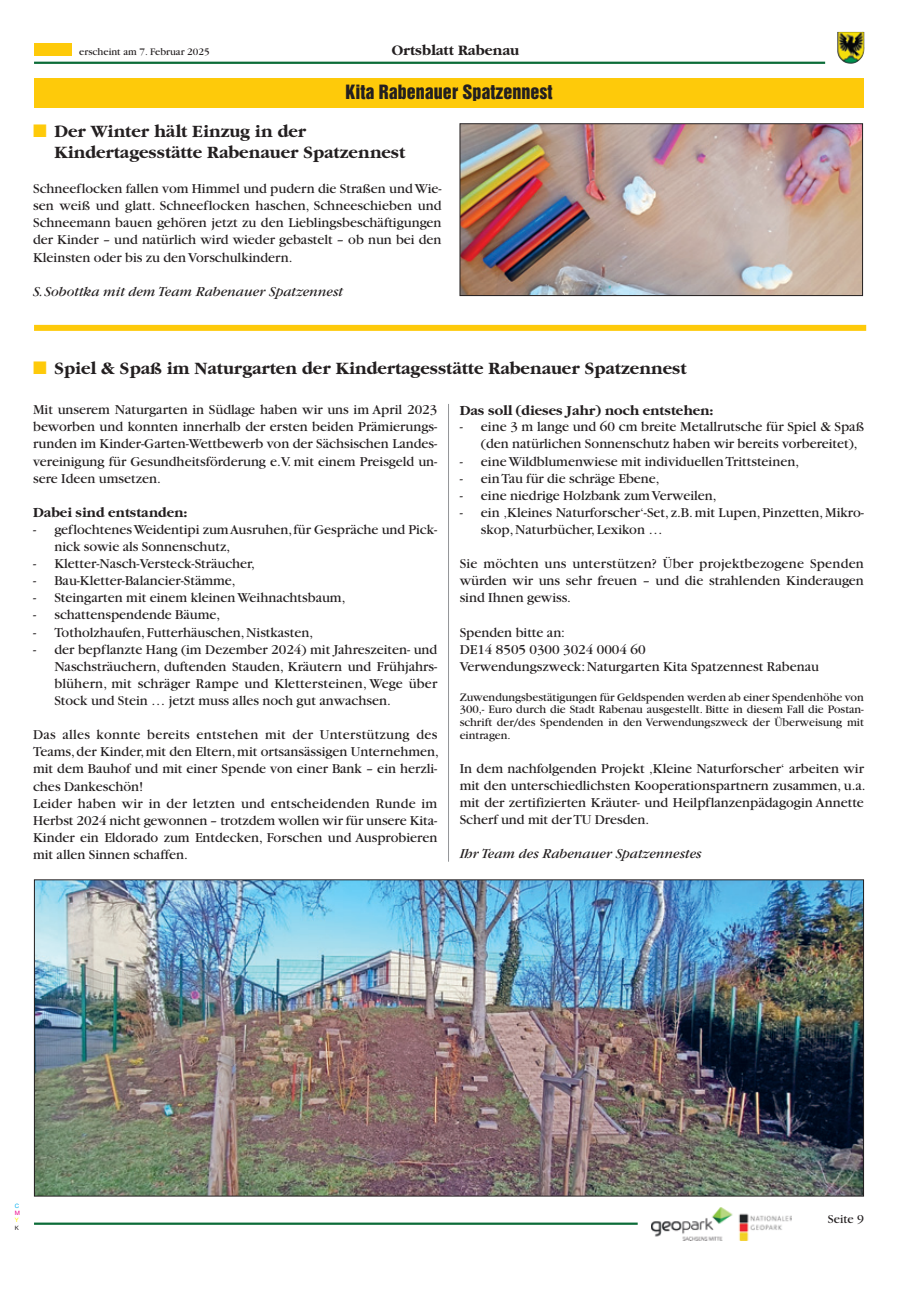
<style>
.page{position:relative;width:915px;height:1293px;background:#fff}
.page>*{position:absolute;margin:0;border:0;box-sizing:border-box;transform-origin:0 0}
.t1{font:700 18px/20.5px "Garamond";color:#231f20}
.t2{font:18px "Helvetica Inserat";color:#231f20}
.t3{font:700 15px "Garamond";color:#231f20}
.t4{font:14.25px/17.1px "Garamond";color:#231f20;text-align:justify}
.t5{font:italic 14.25px "Garamond";color:#231f20}
.t6{font:700 14.25px "Garamond";color:#231f20}
.t7{font:12.75px "Garamond";color:#231f20}
.t8{font:12px/12.8px "Garamond";color:#231f20;text-align:justify}
.t9{font:10.5px "Garamond";color:#231f20}
.t10{font:6px "Helvetica Neue";color:#00aeef}
.t11{font:6px "Helvetica Neue";color:#ed028c}
.t12{font:6px "Helvetica Neue";color:#fff101}
.t13{font:6px "Helvetica Neue";color:#231f20}
.s1{color:#feca0a}
</style>
<div class="page">
<hr style="left:34px;top:62px;width:790px;height:2px;background:#0b6c38">
<hr style="left:34px;top:1222px;width:603px;height:2px;background:#0b6c38">
<div style="left:34px;top:43px;width:37px;height:13px;background:#feca0a"></div>
<img style="left:837px;top:32px;width:27px;height:32px">
<img style="left:651px;top:1207px;width:140px;height:33px">
<div style="left:34px;top:325px;width:831px;height:6px;background:#feca0a"></div>
<hr style="left:448px;top:404px;width:1px;height:457px;background:#939598">
<img style="left:36px;top:881px;width:825px;height:313px">
<img style="left:461px;top:125px;width:399px;height:169px">
<div style="left:459px;top:123px;width:403px;height:173px;border:1px solid #231f20"></div>
<div style="left:34px;top:78px;width:829px;height:30px;background:#feca0a"></div>
<p class="t9" style="left:79px;top:48px;width:132px">erscheint am 7. Februar 2025</p>
<p class="t3" style="left:391px;top:45px;width:129px">Ortsblatt Rabenau</p>
<p class="t2" style="left:345px;top:85px;width:209px">Kita Rabenauer Spatzennest</p>
<p class="t1" style="left:54px;top:122px;width:352px;text-indent:-21px"><span class="s1">■</span> Der Winter hält Einzug in der<br>Kindertagesstätte Rabenauer Spatzennest</p>
<p class="t4" style="left:33px;top:181px;width:410px">Schneeflocken fallen vom Himmel und pudern die Straßen und Wie&shy;sen weiß und glatt. Schneeflocken haschen, Schneeschieben und Schneemann bauen gehören jetzt zu den Lieblingsbeschäftigungen der Kinder – und natürlich wird wieder gebastelt – ob nun bei den Kleinsten oder bis zu den Vorschulkindern.</p>
<p class="t5" style="left:33px;top:286px;width:311px">S. Sobottka mit dem Team Rabenauer Spatzennest</p>
<p class="t1" style="left:33px;top:359px;width:654px"><span class="s1">■</span> Spiel &amp; Spaß im Naturgarten der Kindertagesstätte Rabenauer Spatzennest</p>
<p class="t4" style="left:33px;top:402px;width:405px">Mit unserem Naturgarten in Südlage haben wir uns im April 2023 beworben und konnten innerhalb der ersten beiden Prämierungs&shy;runden im Kinder-Garten-Wettbewerb von der Sächsischen Landes&shy;vereinigung für Gesundheitsförderung e.V. mit einem Preisgeld un&shy;sere Ideen umsetzen.</p>
<p class="t6" style="left:33px;top:507px;width:156px">Dabei sind entstanden:</p>
<p class="t4" style="left:54px;top:522px;width:384px;text-indent:-21px">- geflochtenes Weidentipi zum Ausruhen, für Gespräche und Pick&shy;nick sowie als Sonnenschutz,</p>
<p class="t4" style="left:33px;top:556px;width:223px">- Kletter-Nasch-Versteck-Sträucher,</p>
<p class="t4" style="left:33px;top:573px;width:204px">- Bau-Kletter-Balancier-Stämme,</p>
<p class="t4" style="left:33px;top:590px;width:314px">- Steingarten mit einem kleinen Weihnachtsbaum,</p>
<p class="t4" style="left:33px;top:607px;width:188px">- schattenspendende Bäume,</p>
<p class="t4" style="left:33px;top:624px;width:281px">- Totholzhaufen, Futterhäuschen, Nistkasten,</p>
<p class="t4" style="left:54px;top:642px;width:384px;text-indent:-21px">- der bepflanzte Hang (im Dezember 2024) mit Jahreszeiten- und Naschsträuchern, duftenden Stauden, Kräutern und Frühjahrs&shy;blühern, mit schräger Rampe und Klettersteinen, Wege über Stock und Stein … jetzt muss alles noch gut anwachsen.</p>
<p class="t4" style="left:33px;top:727px;width:407px;text-align:left">Das alles konnte bereits entstehen mit der Unterstützung des Teams, der Kinder, mit den Eltern, mit ortsansässigen Unternehmen, mit dem Bauhof und mit einer Spende von einer Bank – ein herzli&shy;ches Dankeschön!<br>Leider haben wir in der letzten und entscheidenden Runde im Herbst 2024 nicht gewonnen – trotzdem wollen wir für unsere Kita-Kinder ein Eldorado zum Entdecken, Forschen und Ausprobieren mit allen Sinnen schaffen.</p>
<p class="t6" style="left:459px;top:405px;width:255px">Das soll (dieses Jahr) noch entstehen:</p>
<p class="t4" style="left:481px;top:419px;width:384px;text-indent:-21px">- eine 3 m lange und 60 cm breite Metallrutsche für Spiel &amp; Spaß (den natürlichen Sonnenschutz haben wir bereits vorbereitet),</p>
<p class="t4" style="left:459px;top:454px;width:341px">- eine Wildblumenwiese mit individuellen Trittsteinen,</p>
<p class="t4" style="left:459px;top:471px;width:201px">- ein Tau für die schräge Ebene,</p>
<p class="t4" style="left:459px;top:488px;width:258px">- eine niedrige Holzbank zum Verweilen,</p>
<p class="t4" style="left:481px;top:505px;width:384px;text-indent:-21px">- ein ‚Kleines Naturforscher‘-Set, z.B. mit Lupen, Pinzetten, Mikro&shy;skop, Naturbücher, Lexikon …</p>
<p class="t4" style="left:459px;top:556px;width:405px">Sie möchten uns unterstützen? Über projektbezogene Spenden würden wir uns sehr freuen – und die strahlenden Kinderaugen sind Ihnen gewiss.</p>
<p class="t4" style="left:459px;top:625px;width:360px;text-align:left">Spenden bitte an:<br>DE14 8505 0300 3024 0004 60<br>Verwendungszweck: Naturgarten Kita Spatzennest Rabenau</p>
<p class="t8" style="left:459px;top:691px;width:405px">Zuwendungsbestätigungen für Geldspenden werden ab einer Spendenhöhe von 300,- Euro durch die Stadt Rabenau ausgestellt. Bitte in diesem Fall die Postan&shy;schrift der/des Spendenden in den Verwendungszweck der Überweisung mit eintragen.</p>
<p class="t4" style="left:459px;top:761px;width:407px">In dem nachfolgenden Projekt ‚Kleine Naturforscher‘ arbeiten wir mit den unterschiedlichsten Kooperationspartnern zusammen, u.a. mit der zertifizierten Kräuter- und Heilpflanzenpädagogin Annette Scherf und mit der TU Dresden.</p>
<p class="t5" style="left:459px;top:849px;width:243px">Ihr Team des Rabenauer Spatzennestes</p>
<p class="t10" style="left:15px;top:1203px;width:6px">C</p>
<p class="t11" style="left:15px;top:1211px;width:7px">M</p>
<p class="t12" style="left:15px;top:1218px;width:5px">Y</p>
<p class="t13" style="left:15px;top:1225px;width:6px">K</p>
<p class="t7" style="left:827px;top:1214px;width:38px">Seite 9</p>
</div>
